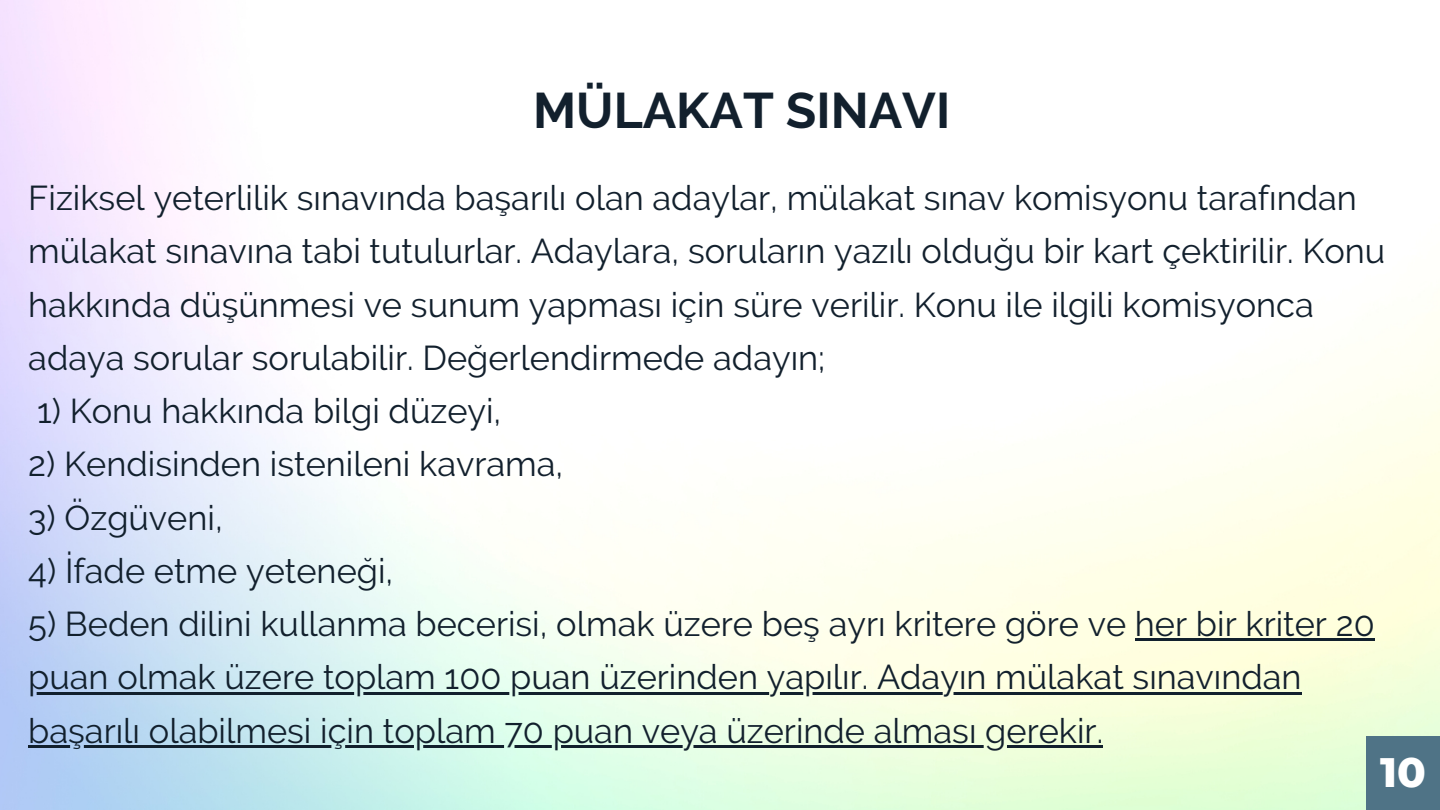
<style>
.page{position:relative;width:1440px;height:810px;background:#fff}
.page>*{position:absolute;margin:0;border:0;box-sizing:border-box;transform-origin:0 0}
.t1{font:700 49.9px "Raleway";color:#12202d}
.t2{font:800 42px "Montserrat";color:#fff}
.t3{font:34.4px/53.2px "Raleway";color:#12202d}
</style>
<div class="page">
<div style="left:1366px;top:736px;width:74px;height:74px;background:#4f7386"></div>
<hr style="left:1135px;top:638px;width:240px;height:3px;background:#12202d">
<hr style="left:28px;top:692px;width:1274px;height:3px;background:#12202d">
<hr style="left:28px;top:745px;width:1075px;height:3px;background:#12202d">
<h1 class="t1" style="left:533px;top:81px;width:419px">MÜLAKAT SINAVI</h1>
<p class="t3" style="left:28px;top:171px;width:1359px">Fiziksel yeterlilik sınavında başarılı olan adaylar, mülakat sınav komisyonu tarafından mülakat sınavına tabi tutulurlar. Adaylara, soruların yazılı olduğu bir kart çektirilir. Konu hakkında düşünmesi ve sunum yapması için süre verilir. Konu ile ilgili komisyonca adaya sorular sorulabilir. Değerlendirmede adayın;</p>
<p class="t3" style="left:37px;top:384px;width:466px">1) Konu hakkında bilgi düzeyi,</p>
<p class="t3" style="left:28px;top:438px;width:537px">2) Kendisinden istenileni kavrama,</p>
<p class="t3" style="left:28px;top:491px;width:196px">3) Özgüveni,</p>
<p class="t3" style="left:28px;top:544px;width:367px">4) İfade etme yeteneği,</p>
<p class="t3" style="left:28px;top:597px;width:1348px">5) Beden dilini kullanma becerisi, olmak üzere beş ayrı kritere göre ve her bir kriter 20 puan olmak üzere toplam 100 puan üzerinden yapılır. Adayın mülakat sınavından başarılı olabilmesi için toplam 70 puan veya üzerinde alması gerekir.</p>
<p class="t2" style="left:1380px;top:746px;width:47px">10</p>
</div>
